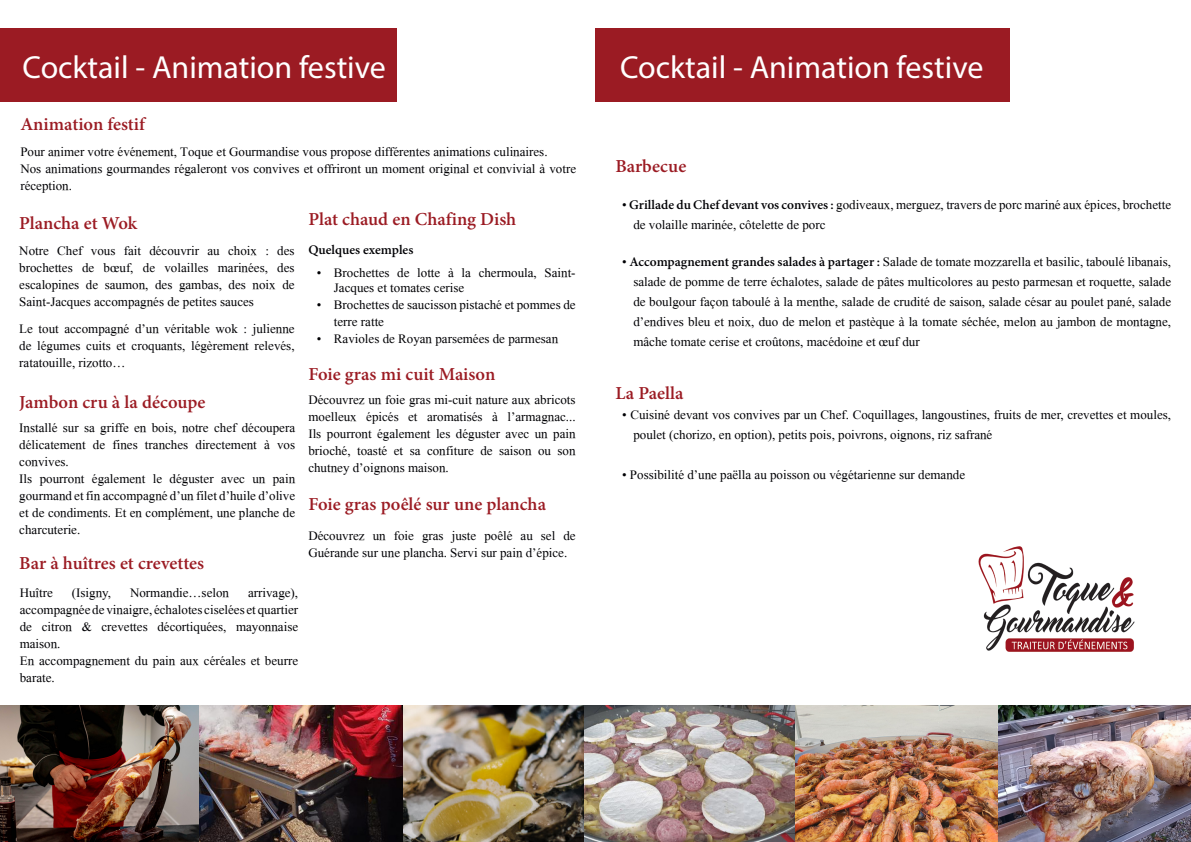
<style>
.page{position:relative;width:1191px;height:842px;background:#fff}
.page>*{position:absolute;margin:0;border:0;box-sizing:border-box;transform-origin:0 0}
.Titre{font:32px "Myriad Pro";color:#fff}
.Style_de_paragraphe{font:700 18px "Adobe Hebrew";color:#9b1b23}
.Style_de_paragraphe-2{font:13px/17px "Mongolian Baiti";color:#000104}
.Style_de_paragraphe-3{font:700 13px "Adobe Hebrew";color:#000104}
.s1{font-family:"Adobe Hebrew";font-weight:700}
</style>
<div class="page">
<div style="left:0;top:28px;width:397px;height:74px;background:#9b1b23"></div>
<img style="left:0;top:706px;width:584px;height:136px">
<img style="left:978px;top:546px;width:157px;height:106px">
<div style="left:595px;top:28px;width:415px;height:74px;background:#9b1b23"></div>
<img style="left:584px;top:706px;width:607px;height:136px">
<p class="Titre" style="left:22px;top:47px;width:365px">Cocktail - Animation festive</p>
<p class="Style_de_paragraphe" style="left:20px;top:113px;width:126px">Animation festif</p>
<p class="Style_de_paragraphe-2" style="left:20px;top:144px;width:528px">Pour animer votre événement, Toque et Gourmandise vous propose différentes animations culinaires.</p>
<p class="Style_de_paragraphe-2" style="left:20px;top:161px;width:557px">Nos animations gourmandes régaleront vos convives et offriront un moment original et convivial à votre réception.</p>
<p class="Style_de_paragraphe" style="left:19px;top:212px;width:119px">Plancha et Wok</p>
<p class="Style_de_paragraphe-2" style="left:19px;top:242px;width:277px;text-align:justify">Notre Chef vous fait découvrir au choix : des brochettes de bœuf, de volailles marinées, des escalopines de saumon, des gambas, des noix de Saint-Jacques accompagnés de petites sauces</p>
<p class="Style_de_paragraphe-2" style="left:19px;top:320px;width:277px;text-align:justify">Le tout accompagné d’un véritable wok : julienne de légumes cuits et croquants, légèrement relevés, ratatouille, rizotto…</p>
<p class="Style_de_paragraphe" style="left:19px;top:391px;width:188px">Jambon cru à la découpe</p>
<p class="Style_de_paragraphe-2" style="left:19px;top:419px;width:277px;text-align:justify">Installé sur sa griffe en bois, notre chef découpera délicatement de fines tranches directement à vos convives.</p>
<p class="Style_de_paragraphe-2" style="left:19px;top:470px;width:277px;text-align:justify">Ils pourront également le déguster avec un pain gourmand et fin accompagné d’un filet d’huile d’olive et de condiments. Et en complément, une planche de charcuterie.</p>
<p class="Style_de_paragraphe" style="left:19px;top:553px;width:186px">Bar à huîtres et crevettes</p>
<p class="Style_de_paragraphe-2" style="left:20px;top:585px;width:35px">Huître</p>
<p class="Style_de_paragraphe-2" style="left:72px;top:585px;width:41px">(Isigny,</p>
<p class="Style_de_paragraphe-2" style="left:130px;top:585px;width:100px">Normandie…selon</p>
<p class="Style_de_paragraphe" style="left:308px;top:208px;width:209px">Plat chaud en Chafing Dish</p>
<p class="Style_de_paragraphe-3" style="left:308px;top:242px;width:106px">Quelques exemples</p>
<p class="Style_de_paragraphe-2" style="left:334px;top:265px;width:243px;line-height:15px;text-indent:-17px">• Brochettes de lotte à la chermoula, Saint-<br>Jacques et tomates cerise</p>
<p class="Style_de_paragraphe-2" style="left:334px;top:296px;width:243px;text-indent:-17px">• Brochettes de saucisson pistaché et pommes de terre ratte</p>
<p class="Style_de_paragraphe-2" style="left:317px;top:330px;width:243px">• Ravioles de Royan parsemées de parmesan</p>
<p class="Style_de_paragraphe" style="left:308px;top:363px;width:188px">Foie gras mi cuit Maison</p>
<p class="Style_de_paragraphe-2" style="left:308px;top:391px;width:269px;text-align:justify">Découvrez un foie gras mi-cuit nature aux abricots moelleux épicés et aromatisés à l’armagnac...<br>Ils pourront également les déguster avec un pain brioché, toasté et sa confiture de saison ou son chutney d’oignons maison.</p>
<p class="Style_de_paragraphe" style="left:308px;top:493px;width:239px">Foie gras poêlé sur une plancha</p>
<p class="Style_de_paragraphe-2" style="left:308px;top:527px;width:269px">Découvrez un foie gras juste poêlé au sel de<br>Guérande sur une plancha. Servi sur pain d’épice.</p>
<p class="Style_de_paragraphe-2" style="left:20px;top:585px;width:280px;text-align:justify;text-indent:228px">arrivage), accompagnée de vinaigre, échalotes ciselées et quartier de citron &amp; crevettes décortiquées, mayonnaise maison.</p>
<p class="Style_de_paragraphe-2" style="left:20px;top:653px;width:280px">En accompagnement du pain aux céréales et beurre barate.</p>
<p class="Titre" style="left:620px;top:47px;width:365px">Cocktail - Animation festive</p>
<p class="Style_de_paragraphe" style="left:615px;top:155px;width:72px">Barbecue</p>
<p class="Style_de_paragraphe-2" style="left:633px;top:195px;width:539px;line-height:20px;text-indent:-11px">• <span class="s1">Grillade du Chef devant vos convives :</span> godiveaux, merguez, travers de porc mariné aux épices, brochette de volaille marinée, côtelette de porc</p>
<p class="Style_de_paragraphe-2" style="left:633px;top:252px;width:539px;line-height:20px;text-align:justify;text-indent:-11px">• <span class="s1">Accompagnement grandes salades à partager :</span> Salade de tomate mozzarella et basilic, taboulé libanais, salade de pomme de terre échalotes, salade de pâtes multicolores au pesto parmesan et roquette, salade de boulgour façon taboulé à la menthe, salade de crudité de saison, salade césar au poulet pané, salade d’endives bleu et noix, duo de melon et pastèque à la tomate séchée, melon au jambon de montagne, mâche tomate cerise et croûtons, macédoine et œuf dur</p>
<p class="Style_de_paragraphe" style="left:615px;top:382px;width:70px">La Paella</p>
<p class="Style_de_paragraphe-2" style="left:633px;top:405px;width:539px;line-height:20px;text-indent:-11px">• Cuisiné devant vos convives par un Chef. Coquillages, langoustines, fruits de mer, crevettes et moules, poulet (chorizo, en option), petits pois, poivrons, oignons, riz safrané</p>
<p class="Style_de_paragraphe-2" style="left:622px;top:466px;width:344px">• Possibilité d’une paëlla au poisson ou végétarienne sur demande</p>
</div>
